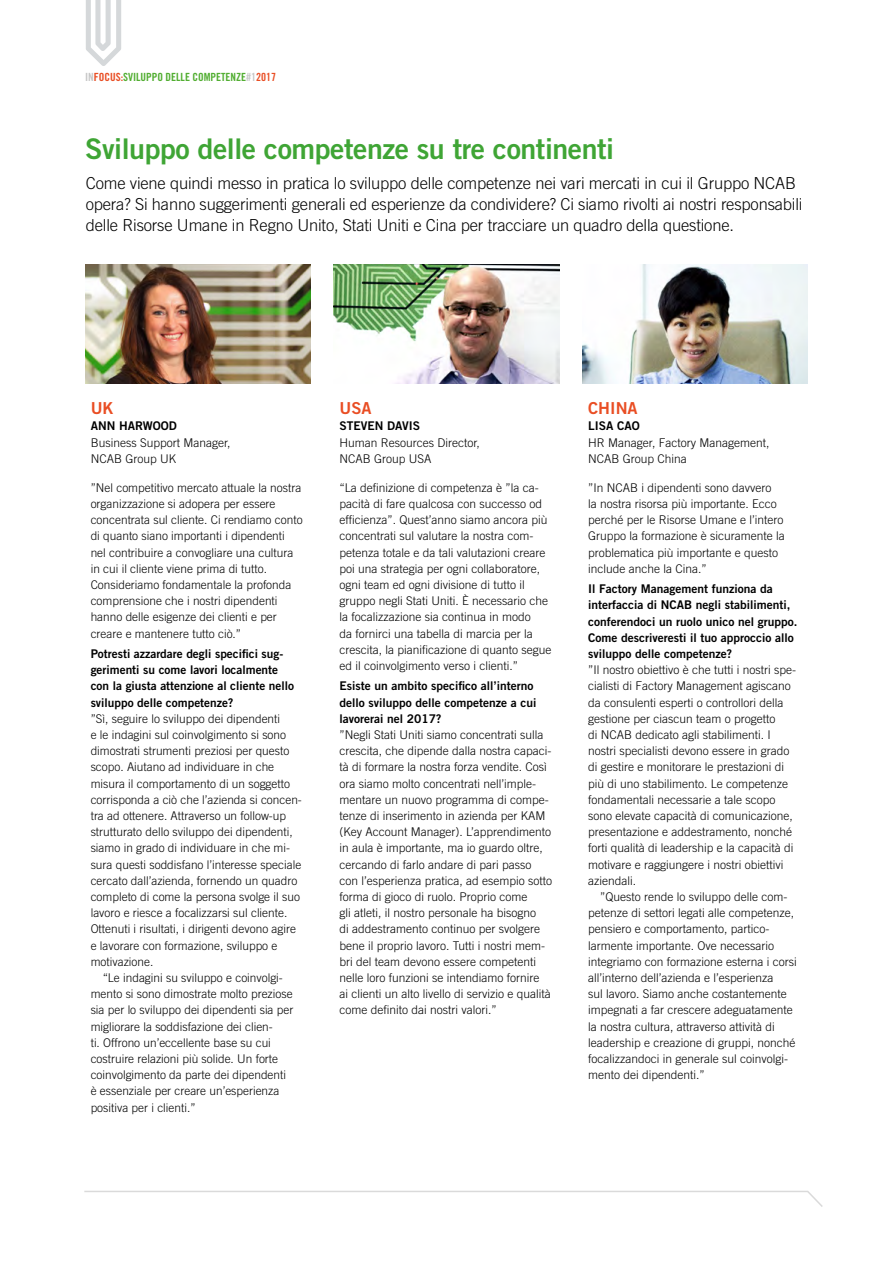
<style>
.page{position:relative;width:893px;height:1263px;background:#fff}
.page>*{position:absolute;margin:0;border:0;box-sizing:border-box;transform-origin:0 0}
.t1{font:28.5px "Trade Gothic LT Bold Two";letter-spacing:-.015em;color:#3fa535}
.t2{font:300 16.5px/21px "Trade Gothic LT";letter-spacing:-.01em;color:#000}
.t3{font:16.5px "Trade Gothic LT Bold Two";color:#e94e24}
.t4{font:300 12px/16.2px "Trade Gothic LT";color:#000}
.t5{font:12px/16.2px "Trade Gothic LT Bold Two";color:#000}
.t6{font:11.25px "Trade Gothic LT Bold Cond Twenty";color:#52ae32}
.s1{color:#c6c6c6}
.s2{color:#e94e24}
</style>
<div class="page">
<svg style="left:86px;top:0;width:35px;height:66px"></svg>
<svg style="left:84px;top:1190px;width:739px;height:17px"></svg>
<img style="left:85px;top:265px;width:225px;height:119px">
<img style="left:334px;top:265px;width:225px;height:119px">
<img style="left:583px;top:265px;width:225px;height:119px">
<p class="t6" style="left:85px;top:70px;width:193px"><span class="s1">IN</span><span class="s2">FOCUS:</span>SVILUPPO DELLE COMPETENZE<span class="s1">#1</span><span class="s2">2017</span></p>
<h1 class="t1" style="left:85px;top:131px;width:531px">Sviluppo delle competenze su tre continenti</h1>
<p class="t2" style="left:86px;top:172px;width:718px">Come viene quindi messo in pratica lo sviluppo delle competenze nei vari mercati in cui il Gruppo NCAB opera? Si hanno suggerimenti generali ed esperienze da condividere? Ci siamo rivolti ai nostri responsabili delle Risorse Umane in Regno Unito, Stati Uniti e Cina per tracciare un quadro della questione.</p>
<h2 class="t3" style="left:91px;top:398px;width:24px">UK</h2>
<p class="t5" style="left:91px;top:418px;width:88px">ANN HARWOOD</p>
<p class="t4" style="left:91px;top:434px;width:141px">Business Support Manager,<br>NCAB Group UK</p>
<p class="t4" style="left:91px;top:479px;width:213px">”Nel competitivo mercato attuale la nostra organizzazione si adopera per essere concentrata sul cliente. Ci rendiamo conto di quanto siano importanti i dipendenti nel contribuire a convogliare una cultura in cui il cliente viene prima di tutto.<br>Consideriamo fondamentale la profonda comprensione che i nostri dipendenti hanno delle esigenze dei clienti e per creare e mantenere tutto ciò.”</p>
<p class="t5" style="left:91px;top:645px;width:205px">Potresti azzardare degli specifici sug&shy;gerimenti su come lavori localmente con la giusta attenzione al cliente nello sviluppo delle competenze?</p>
<p class="t4" style="left:91px;top:710px;width:191px">”Sì, seguire lo sviluppo dei dipendenti</p>
<p class="t4" style="left:91px;top:726px;width:197px">e le indagini sul coinvolgimento si sono</p>
<p class="t4" style="left:91px;top:743px;width:200px">dimostrati strumenti preziosi per questo</p>
<p class="t4" style="left:91px;top:759px;width:185px">scopo. Aiutano ad individuare in che</p>
<p class="t4" style="left:91px;top:775px;width:201px">misura il comportamento di un soggetto</p>
<p class="t4" style="left:91px;top:791px;width:213px">corrisponda a ciò che l’azienda si concen-</p>
<p class="t4" style="left:91px;top:807px;width:197px">tra ad ottenere. Attraverso un follow-up</p>
<p class="t4" style="left:91px;top:824px;width:204px">strutturato dello sviluppo dei dipendenti,</p>
<p class="t4" style="left:91px;top:840px;width:201px">siamo in grado di individuare in che mi-</p>
<p class="t4" style="left:91px;top:856px;width:212px">sura questi soddisfano l’interesse speciale</p>
<p class="t4" style="left:91px;top:872px;width:208px">cercato dall’azienda, fornendo un quadro</p>
<p class="t4" style="left:91px;top:888px;width:211px">completo di come la persona svolge il suo</p>
<p class="t4" style="left:91px;top:905px;width:198px">lavoro e riesce a focalizzarsi sul cliente.</p>
<p class="t4" style="left:91px;top:921px;width:207px">Ottenuti i risultati, i dirigenti devono agire</p>
<p class="t4" style="left:91px;top:937px;width:188px">e lavorare con formazione, sviluppo e</p>
<p class="t4" style="left:91px;top:953px;width:64px">motivazione.</p>
<p class="t4" style="left:103px;top:969px;width:182px">“Le indagini su sviluppo e coinvolgi-</p>
<p class="t4" style="left:91px;top:986px;width:203px">mento si sono dimostrate molto preziose</p>
<p class="t4" style="left:91px;top:1002px;width:204px">sia per lo sviluppo dei dipendenti sia per</p>
<p class="t4" style="left:91px;top:1018px;width:184px">migliorare la soddisfazione dei clien-</p>
<p class="t4" style="left:91px;top:1034px;width:182px">ti. Offrono un’eccellente base su cui</p>
<p class="t4" style="left:91px;top:1050px;width:189px">costruire relazioni più solide. Un forte</p>
<p class="t4" style="left:91px;top:1067px;width:197px">coinvolgimento da parte dei dipendenti</p>
<p class="t4" style="left:91px;top:1083px;width:190px">è essenziale per creare un’esperienza</p>
<p class="t4" style="left:91px;top:1099px;width:106px">positiva per i clienti.”</p>
<h2 class="t3" style="left:339px;top:398px;width:34px">USA</h2>
<p class="t5" style="left:339px;top:418px;width:82px">STEVEN DAVIS</p>
<p class="t4" style="left:339px;top:434px;width:142px">Human Resources Director,<br>NCAB Group USA</p>
<p class="t4" style="left:339px;top:479px;width:214px">“La definizione di competenza è ”la ca&shy;pacità di fare qualcosa con successo od efficienza”. Quest’anno siamo ancora più concentrati sul valutare la nostra com&shy;petenza totale e da tali valutazioni creare poi una strategia per ogni collaboratore, ogni team ed ogni divisione di tutto il gruppo negli Stati Uniti. È necessario che la focalizzazione sia continua in modo<br>da fornirci una tabella di marcia per la crescita, la pianificazione di quanto segue ed il coinvolgimento verso i clienti.”</p>
<p class="t5" style="left:339px;top:678px;width:199px">Esiste un ambito specifico all’interno dello sviluppo delle competenze a cui lavorerai nel 2017?</p>
<p class="t4" style="left:339px;top:726px;width:214px">”Negli Stati Uniti siamo concentrati sulla crescita, che dipende dalla nostra capaci&shy;tà di formare la nostra forza vendite. Così ora siamo molto concentrati nell’imple&shy;mentare un nuovo programma di compe&shy;tenze di inserimento in azienda per KAM (Key Account Manager). L’apprendimento in aula è importante, ma io guardo oltre, cercando di farlo andare di pari passo con l’esperienza pratica, ad esempio sotto forma di gioco di ruolo. Proprio come<br>gli atleti, il nostro personale ha bisogno<br>di addestramento continuo per svolgere bene il proprio lavoro. Tutti i nostri mem&shy;bri del team devono essere competenti nelle loro funzioni se intendiamo fornire<br>ai clienti un alto livello di servizio e qualità come definito dai nostri valori.”</p>
<h2 class="t3" style="left:588px;top:398px;width:51px">CHINA</h2>
<p class="t5" style="left:588px;top:418px;width:53px">LISA CAO</p>
<p class="t4" style="left:588px;top:434px;width:183px">HR Manager, Factory Management,<br>NCAB Group China</p>
<p class="t4" style="left:588px;top:479px;width:198px">”In NCAB i dipendenti sono davvero<br>la nostra risorsa più importante. Ecco perché per le Risorse Umane e l’intero Gruppo la formazione è sicuramente la problematica più importante e questo include anche la Cina.”</p>
<p class="t5" style="left:588px;top:581px;width:211px">Il Factory Management funziona da interfaccia di NCAB negli stabilimenti, conferendoci un ruolo unico nel gruppo.<br>Come descriveresti il tuo approccio allo sviluppo delle competenze?</p>
<p class="t4" style="left:588px;top:662px;width:210px">”Il nostro obiettivo è che tutti i nostri spe&shy;cialisti di Factory Management agiscano da consulenti esperti o controllori della gestione per ciascun team o progetto<br>di NCAB dedicato agli stabilimenti. I nostri specialisti devono essere in grado di gestire e monitorare le prestazioni di più di uno stabilimento. Le competenze fondamentali necessarie a tale scopo sono elevate capacità di comunicazione, presentazione e addestramento, nonché forti qualità di leadership e la capacità di motivare e raggiungere i nostri obiettivi aziendali.</p>
<p class="t4" style="left:588px;top:888px;width:210px;text-indent:12px">”Questo rende lo sviluppo delle com&shy;petenze di settori legati alle competenze, pensiero e comportamento, partico&shy;larmente importante. Ove necessario integriamo con formazione esterna i corsi all’interno dell’azienda e l’esperienza<br>sul lavoro. Siamo anche costantemente impegnati a far crescere adeguatamente la nostra cultura, attraverso attività di leadership e creazione di gruppi, nonché focalizzandoci in generale sul coinvolgi&shy;mento dei dipendenti.”</p>
</div>
